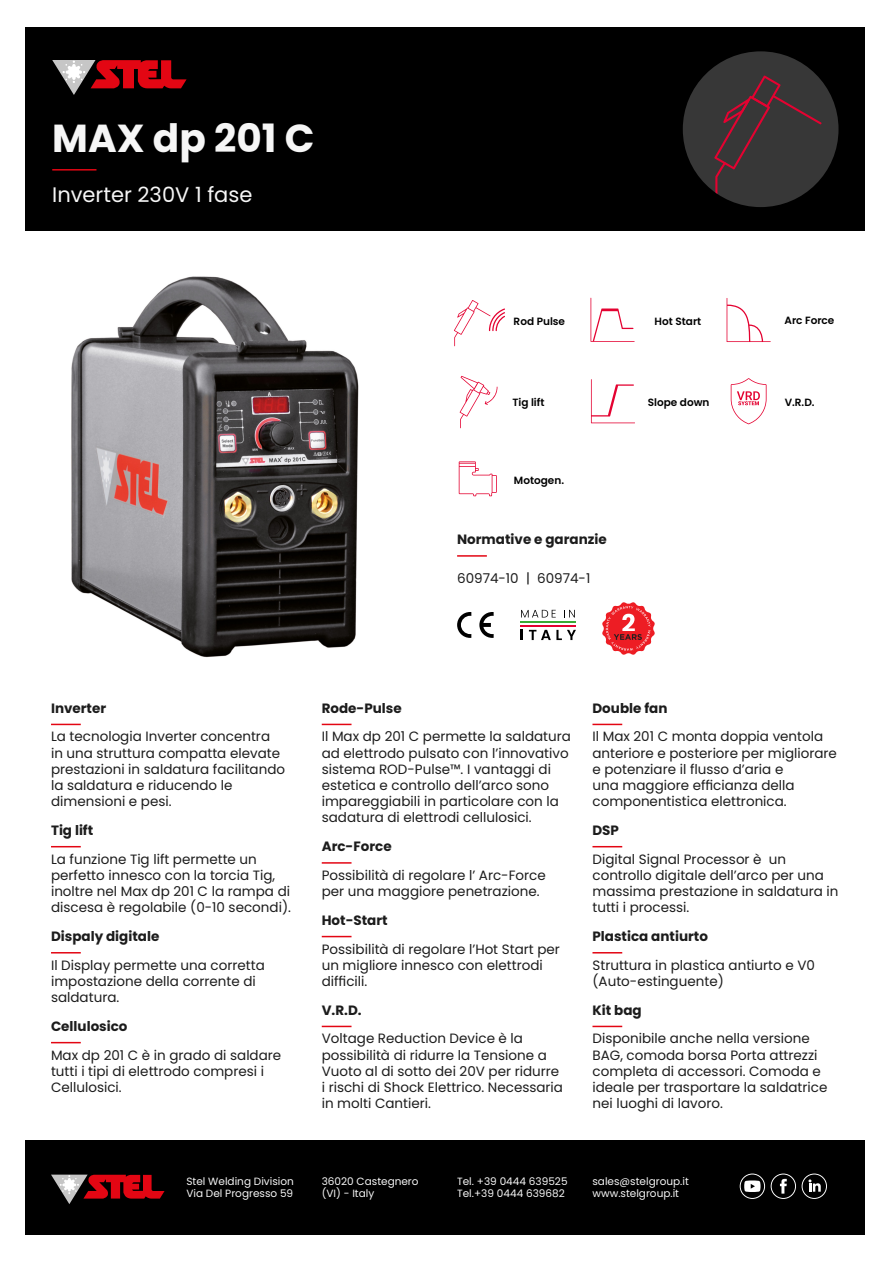
<style>
.page{position:relative;width:893px;height:1263px;background:#fff}
.page>*{position:absolute;margin:0;border:0;box-sizing:border-box;transform-origin:0 0}
.t1{font:700 39px "Poppins";color:#f6f6f6}
.t2{font:21px "Poppins";color:#f6f6f6}
.t3{font:13.5px/16.2px "Poppins";color:#1c1c1c}
.t4{font:700 13.5px "Poppins";color:#1c1c1c}
.t5{font:10.5px/12.6px "Poppins";color:#f6f6f6}
.t6{font:600 10.5px "Poppins";color:#000}
</style>
<div class="page">
<div style="left:26px;top:1140px;width:839px;height:95px;background:#000"></div>
<svg style="left:51px;top:1174px;width:114px;height:30px"></svg>
<div style="left:64px;top:1180px;width:10px;height:10px;background:#fff;border-radius:50%"></div>
<svg style="left:740px;top:1173px;width:25px;height:26px"></svg>
<svg style="left:802px;top:1173px;width:25px;height:26px"></svg>
<svg style="left:771px;top:1173px;width:25px;height:26px"></svg>
<svg style="left:460px;top:376px;width:37px;height:52px"></svg>
<hr style="left:457px;top:555px;width:30px;height:2px;background:#e30613">
<hr style="left:51px;top:724px;width:30px;height:1px;background:#e30613">
<hr style="left:51px;top:846px;width:30px;height:1px;background:#e30613">
<hr style="left:51px;top:952px;width:30px;height:1px;background:#e30613">
<hr style="left:51px;top:1042px;width:30px;height:1px;background:#e30613">
<svg style="left:322px;top:724px;width:29px;height:1px"></svg>
<hr style="left:322px;top:862px;width:29px;height:2px;background:#e30613">
<svg style="left:322px;top:936px;width:29px;height:1px"></svg>
<svg style="left:322px;top:1026px;width:29px;height:1px"></svg>
<hr style="left:592px;top:724px;width:30px;height:1px;background:#e30613">
<hr style="left:592px;top:846px;width:30px;height:1px;background:#e30613">
<hr style="left:592px;top:952px;width:30px;height:1px;background:#e30613">
<hr style="left:592px;top:1026px;width:30px;height:1px;background:#e30613">
<svg style="left:457px;top:612px;width:14px;height:26px"></svg>
<svg style="left:479px;top:612px;width:15px;height:26px"></svg>
<img style="left:71px;top:276px;width:288px;height:382px">
<hr style="left:520px;top:621px;width:56px;height:2px;background:#3aaa35">
<hr style="left:520px;top:625px;width:56px;height:2px;background:#e40231">
<svg style="left:521px;top:610px;width:35px;height:7px"></svg>
<svg style="left:564px;top:610px;width:11px;height:7px"></svg>
<svg style="left:521px;top:630px;width:2px;height:10px"></svg>
<svg style="left:529px;top:630px;width:47px;height:10px"></svg>
<div style="left:26px;top:28px;width:839px;height:203px;background:#000"></div>
<div style="left:683px;top:51px;width:155px;height:156px;background:#373737;border-radius:50%"></div>
<svg style="left:714px;top:75px;width:108px;height:125px"></svg>
<hr style="left:52px;top:169px;width:44px;height:2px;background:#e30613">
<svg style="left:52px;top:60px;width:135px;height:35px"></svg>
<div style="left:68px;top:66px;width:12px;height:12px;background:#fff;border-radius:50%"></div>
<svg style="left:602px;top:602px;width:53px;height:53px"></svg>
<svg style="left:459px;top:461px;width:38px;height:35px"></svg>
<svg style="left:454px;top:300px;width:51px;height:46px"></svg>
<svg style="left:731px;top:378px;width:35px;height:46px"></svg>
<svg style="left:590px;top:298px;width:45px;height:44px"></svg>
<svg style="left:727px;top:298px;width:44px;height:44px"></svg>
<svg style="left:591px;top:379px;width:44px;height:44px"></svg>
<h1 class="t1" style="left:52px;top:116px;width:264px">MAX dp 201 C</h1>
<h2 class="t2" style="left:52px;top:182px;width:202px">Inverter 230V 1 fase</h2>
<p class="t6" style="left:514px;top:315px;width:53px">Rod Pulse</p>
<p class="t6" style="left:655px;top:315px;width:48px">Hot Start</p>
<p class="t6" style="left:512px;top:396px;width:34px">Tig lift</p>
<p class="t6" style="left:514px;top:474px;width:52px">Motogen.</p>
<p class="t4" style="left:457px;top:532px;width:151px">Normative e garanzie</p>
<p class="t3" style="left:457px;top:570px;width:135px">60974-10 | 60974-1</p>
<p class="t6" style="left:648px;top:396px;width:63px">Slope down</p>
<p class="t6" style="left:784px;top:315px;width:51px">Arc Force</p>
<p class="t6" style="left:785px;top:396px;width:31px">V.R.D.</p>
<p class="t4" style="left:51px;top:700px;width:57px">Inverter</p>
<p class="t3" style="left:51px;top:729px;width:236px">La tecnologia Inverter concentra in una struttura compatta elevate prestazioni in saldatura facilitando la saldatura e riducendo le dimensioni e pesi.</p>
<p class="t4" style="left:51px;top:822px;width:44px">Tig lift</p>
<p class="t3" style="left:51px;top:851px;width:241px">La funzione Tig lift permette un perfetto innesco con la torcia Tig, inoltre nel Max dp 201 C la rampa di discesa è regolabile (0-10 secondi).</p>
<p class="t4" style="left:51px;top:928px;width:110px">Dispaly digitale</p>
<p class="t3" style="left:51px;top:957px;width:215px">Il Display permette una corretta impostazione della corrente di saldatura.</p>
<p class="t4" style="left:51px;top:1018px;width:78px">Cellulosico</p>
<p class="t3" style="left:51px;top:1047px;width:232px">Max dp 201 C è in grado di saldare tutti i tipi di elettrodo compresi i<br>Cellulosici.</p>
<p class="t4" style="left:322px;top:700px;width:82px">Rode-Pulse</p>
<p class="t3" style="left:322px;top:729px;width:251px">Il Max dp 201 C permette la saldatura ad elettrodo pulsato con l’innovativo sistema ROD-Pulse™. I vantaggi di estetica e controllo dell’arco sono impareggiabili in particolare con la sadatura di elettrodi cellulosici.</p>
<p class="t4" style="left:322px;top:838px;width:71px">Arc-Force</p>
<p class="t3" style="left:322px;top:867px;width:225px">Possibilità di regolare l’ Arc-Force per una maggiore penetrazione.</p>
<p class="t4" style="left:322px;top:912px;width:67px">Hot-Start</p>
<p class="t3" style="left:322px;top:941px;width:240px">Possibilità di regolare l’Hot Start per un migliore innesco con elettrodi difficili.</p>
<p class="t4" style="left:322px;top:1002px;width:41px">V.R.D.</p>
<p class="t3" style="left:322px;top:1031px;width:243px">Voltage Reduction Device è la possibilità di ridurre la Tensione a<br>Vuoto al di sotto dei 20V per ridurre i rischi di Shock Elettrico. Necessaria in molti Cantieri.</p>
<p class="t4" style="left:592px;top:700px;width:76px">Double fan</p>
<p class="t3" style="left:592px;top:729px;width:246px">Il Max 201 C monta doppia ventola anteriore e posteriore per migliorare e potenziare il flusso d’aria e<br>una maggiore efficianza della componentistica elettronica.</p>
<p class="t4" style="left:592px;top:822px;width:28px">DSP</p>
<p class="t3" style="left:592px;top:851px;width:248px">Digital Signal Processor è un controllo digitale dell’arco per una massima prestazione in saldatura in tutti i processi.</p>
<p class="t4" style="left:592px;top:928px;width:117px">Plastica antiurto</p>
<p class="t3" style="left:592px;top:957px;width:224px">Struttura in plastica antiurto e V0 (Auto-estinguente)</p>
<p class="t4" style="left:592px;top:1002px;width:51px">Kit bag</p>
<p class="t3" style="left:592px;top:1031px;width:236px">Disponibile anche nella versione<br>BAG, comoda borsa Porta attrezzi completa di accessori. Comoda e ideale per trasportare la saldatrice nei luoghi di lavoro.</p>
<p class="t5" style="left:186px;top:1175px;width:109px">Stel Welding Division<br>Via Del Progresso 59</p>
<p class="t5" style="left:322px;top:1175px;width:98px">36020 Castegnero (VI) - Italy</p>
<p class="t5" style="left:457px;top:1175px;width:112px">Tel. +39 0444 639525<br>Tel.+39 0444 639682</p>
<p class="t5" style="left:592px;top:1175px;width:98px">sales@stelgroup.it www.stelgroup.it</p>
</div>
